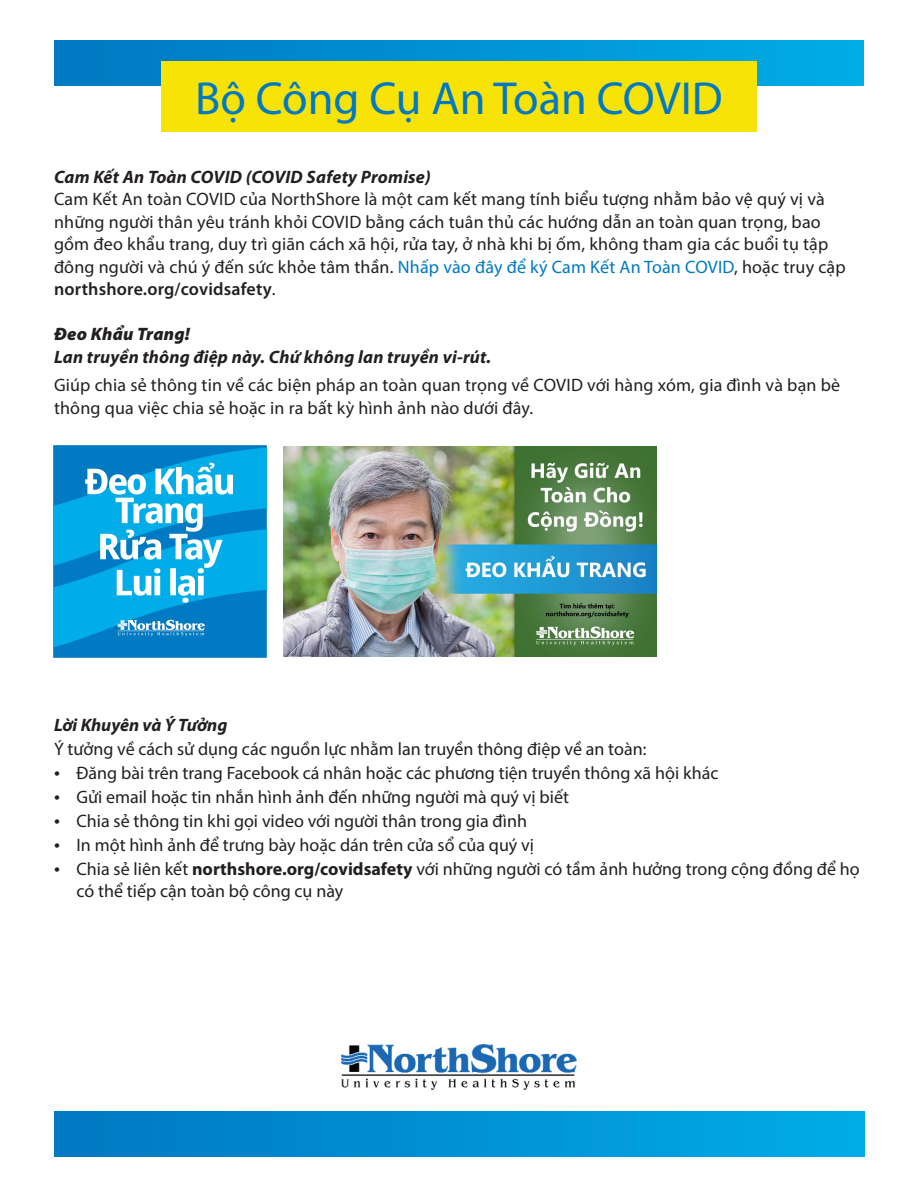
<style>
.page{position:relative;width:918px;height:1188px;background:#fff}
.page>*{position:absolute;margin:0;border:0;box-sizing:border-box;transform-origin:0 0}
.t1{font:46.5px "Myriad Pro";color:#0079c2}
.t2{font:18px/22.5px "Myriad Pro";letter-spacing:.005em;color:#231f20}
.t3{font:italic 700 18px "Myriad Pro";letter-spacing:.01em;color:#231f20}
.t4{font:italic 900 18px "Myriad Pro";letter-spacing:.01em;color:#231f20}
.s1{color:#0079c2}
.s2{font-weight:600}
.s3{font-size:21px}
.s4{font-weight:700}
</style>
<div class="page">
<div style="left:54px;top:40px;width:810px;height:46px;background:linear-gradient(to right,#0078c1,#00ace7)"></div>
<div style="left:161px;top:61px;width:596px;height:70px;background:#f7e307"></div>
<div style="left:55px;top:1112px;width:810px;height:44px;background:linear-gradient(to right,#0078c1,#00ace7)"></div>
<img style="left:341px;top:1045px;width:236px;height:45px">
<img style="left:54px;top:446px;width:212px;height:212px">
<img style="left:284px;top:447px;width:373px;height:210px">
<h1 class="t1" style="left:195px;top:70px;width:529px">Bộ Công Cụ An Toàn COVID</h1>
<p class="t3" style="left:54px;top:165px;width:378px">Cam Kết An Toàn COVID (COVID Safety Promise)</p>
<p class="t2" style="left:54px;top:188px;width:793px">Cam Kết An toàn COVID của NorthShore là một cam kết mang tính biểu tượng nhằm bảo vệ quý vị và những người thân yêu tránh khỏi COVID bằng cách tuân thủ các hướng dẫn an toàn quan trọng, bao gồm đeo khẩu trang, duy trì giãn cách xã hội, rửa tay, ở nhà khi bị ốm, không tham gia các buổi tụ tập đông người và chú ý đến sức khỏe tâm thần. <span class="s1">Nhấp vào đây để ký Cam Kết An Toàn COVID</span>, hoặc truy cập <span class="s2">northshore.org/covidsafety</span>.</p>
<p class="t4" style="left:54px;top:322px;width:138px">Đeo Khẩu Trang!</p>
<p class="t3" style="left:54px;top:345px;width:439px">Lan truyền thông điệp này. Chứ không lan truyền vi-rút.</p>
<p class="t2" style="left:54px;top:374px;width:788px">Giúp chia sẻ thông tin về các biện pháp an toàn quan trọng về COVID với hàng xóm, gia đình và bạn bè thông qua việc chia sẻ hoặc in ra bất kỳ hình ảnh nào dưới đây.</p>
<p class="t3" style="left:54px;top:713px;width:175px">Lời Khuyên và Ý Tưởng</p>
<p class="t2" style="left:54px;top:737px;width:594px">Ý tưởng về cách sử dụng các nguồn lực nhằm lan truyền thông điệp về an toàn:</p>
<p class="t2" style="left:54px;top:761px;width:666px"><span class="s3">•</span> Đăng bài trên trang Facebook cá nhân hoặc các phương tiện truyền thông xã hội khác</p>
<p class="t2" style="left:54px;top:785px;width:517px"><span class="s3">•</span> Gửi email hoặc tin nhắn hình ảnh đến những người mà quý vị biết</p>
<p class="t2" style="left:54px;top:809px;width:474px"><span class="s3">•</span> Chia sẻ thông tin khi gọi video với người thân trong gia đình</p>
<p class="t2" style="left:54px;top:833px;width:482px"><span class="s3">•</span> In một hình ảnh để trưng bày hoặc dán trên cửa sổ của quý vị</p>
<p class="t2" style="left:76px;top:857px;width:785px;text-indent:-22px"><span class="s3">•</span> Chia sẻ liên kết <span class="s4">northshore.org/covidsafety</span> với những người có tầm ảnh hưởng trong cộng đồng để họ có thể tiếp cận toàn bộ công cụ này</p>
</div>
